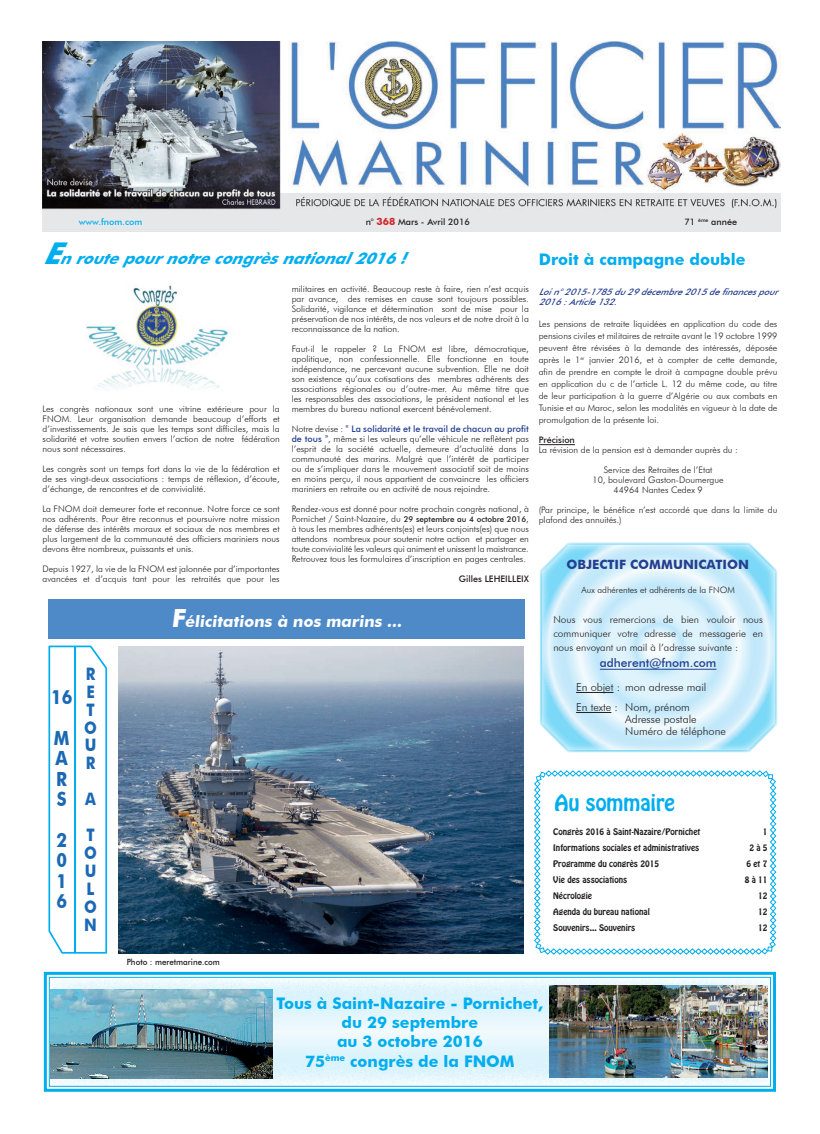
<style>
.page{position:relative;width:820px;height:1134px;background:#fff}
.page>*{position:absolute;margin:0;border:0;box-sizing:border-box;transform-origin:0 0}
.t1{font:20px "Hobo Std";color:#00aeef}
.t2{font:700 19.5px/20.4px "Futura BT";color:#1b69b4;text-align:justify;scale:.87 1}
.t3{font:700 17.2px/17.9px "Futura BT";color:#1b69b4;scale:.87 1}
.t4{font:700 16px/19.1px "Futura BT";color:#00aeef;text-align:center}
.t5{font:italic 700 16px "Futura BT";color:#00aeef}
.t6{font:700 16px "Futura BT";color:#fff}
.t7{font:700 12.8px "Futura BT";color:#253f8e}
.t8{font:500 12px "Futura BT";color:#253f8e}
.t9{font:300 11px/20px "Futura BT";color:#231f20}
.t10{font:300 10px/14px "Futura BT";color:#231f20;text-align:justify}
.t11{font:300 9px/10px "Futura BT";color:#231f20;text-align:justify}
.t12{font:italic 500 9px/10px "Futura BT";color:#253f8e}
.t13{font:500 9px "Futura BT";color:#231f20}
.t14{font:500 9px "Futura BT";color:#00aeef}
.t15{font:300 8.8px "Futura BT";color:#231f20}
.t16{font:500 8.6px "Futura BT";color:#231f20;scale:.93 1}
.t17{font:8px "Hobo Std";color:#231f20}
.s1{font-weight:700;font-size:10px;color:#d1232a}
.s2{font-size:30px}
.s3{font-weight:500;color:#253f8e}
.s4{font-weight:500;font-size:8px}
.s5{font-size:25px}
</style>
<div class="page">
<img style="left:43px;top:41px;width:737px;height:191px">
<img style="left:43px;top:193px;width:737px;height:38px">
<svg style="left:43px;top:971px;width:733px;height:121px"></svg>
<div style="left:49px;top:977px;width:721px;height:110px;border:1px solid #00aeef"></div>
<img style="left:51px;top:989px;width:221px;height:90px">
<img style="left:549px;top:985px;width:218px;height:92px">
<svg style="left:534px;top:770px;width:242px;height:185px"></svg>
<svg style="left:539px;top:542px;width:239px;height:211px"></svg>
<hr style="left:538px;top:444px;width:36px;height:1px;background:#231f20">
<img style="left:86px;top:285px;width:142px;height:105px">
<img style="left:119px;top:647px;width:404px;height:307px">
<svg style="left:48px;top:645px;width:60px;height:309px"></svg>
<div style="left:48px;top:600px;width:476px;height:39px;background:#4f8ac8"></div>
<p class="t14" style="left:79px;top:216px;width:65px">www.fnom.com</p>
<p class="t13" style="left:365px;top:216px;width:106px">n° <span class="s1">368</span> Mars - Avril 2016</p>
<p class="t13" style="left:684px;top:216px;width:54px">71 <sup>ème</sup> année</p>
<h3 class="t5" style="left:43px;top:248px;width:372px"><span class="s2">E</span>nroutepournotrecongrèsnational2016!</h3>
<p class="t11" style="left:43px;top:403px;width:238px">Les congrès nationaux sont une vitrine extérieure pour la FNOM. Leur organisation demande beaucoup d’efforts et d’investissements. Je sais que les temps sont difficiles, mais la solidarité et votre soutien envers l’action de notre fédération nous sont nécessaires.</p>
<p class="t11" style="left:43px;top:463px;width:238px">Les congrès sont un temps fort dans la vie de la fédération et de ses vingt-deux associations : temps de réflexion, d’écoute, d’échange, de rencontres et de convivialité.</p>
<p class="t11" style="left:43px;top:503px;width:238px">La FNOM doit demeurer forte et reconnue. Notre force ce sont nos adhérents. Pour être reconnus et poursuivre notre mission de défense des intérêts moraux et sociaux de nos membres et plus largement de la communauté des officiers mariniers nous devons être nombreux, puissants et unis.</p>
<p class="t11" style="left:43px;top:563px;width:238px">Depuis 1927, la vie de la FNOM est jalonnée par d’importantes avancées et d’acquis tant pour les retraités que pour les</p>
<p class="t11" style="left:291px;top:283px;width:238px">militaires en activité. Beaucoup reste à faire, rien n’est acquis par avance, des remises en cause sont toujours possibles.<br>Solidarité, vigilance et détermination sont de mise pour la préservation de nos intérêts, de nos valeurs et de notre droit à la reconnaissance de la nation.</p>
<p class="t11" style="left:291px;top:343px;width:238px">Faut-il le rappeler ? La FNOM est libre, démocratique, apolitique, non confessionnelle. Elle fonctionne en toute indépendance, ne percevant aucune subvention. Elle ne doit son existence qu’aux cotisations des membres adhérents des associations régionales ou d’outre-mer. Au même titre que les responsables des associations, le président national et les membres du bureau national exercent bénévolement.</p>
<p class="t11" style="left:291px;top:423px;width:238px">Notre devise : <sup>«</sup> <span class="s3">La solidarité et le travail de chacun au profit de tous</span> <sup>»</sup>, même si les valeurs qu’elle véhicule ne reflètent pas l’esprit de la société actuelle, demeure d’actualité dans la communauté des marins. Malgré que l’intérêt de participer ou de s’impliquer dans le mouvement associatif soit de moins en moins perçu, il nous appartient de convaincre les officiers mariniers en retraite ou en activité de nous rejoindre.</p>
<p class="t11" style="left:291px;top:503px;width:238px">Rendez-vous est donné pour notre prochain congrès national, à Pornichet / Saint-Nazaire, du <span class="s4">29 septembre au 4 octobre 2016</span>, à tous les membres adhérents(es) et leurs conjoints(es) que nous attendons nombreux pour soutenir notre action et partager en toute convivialité les valeurs qui animent et unissent la maistrance.<br>Retrouvez tous les formulaires d’inscription en pages centrales.</p>
<p class="t13" style="left:458px;top:573px;width:71px">Gilles LEHEILLEIX</p>
<h2 class="t2" style="left:51px;top:676px;width:26px;line-height:40.8px">16<br>M</h2>
<h2 class="t2" style="left:55px;top:748px;width:16px">A R S</h2>
<h2 class="t2" style="left:56px;top:829px;width:14px">2<br>0<br>1<br>6</h2>
<h3 class="t3" style="left:84px;top:664px;width:16px">R<br>E<br>T<br>O<br>U<br>R</h3>
<h3 class="t3" style="left:85px;top:781px;width:14px;line-height:35.9px">A<br>T</h3>
<h3 class="t3" style="left:84px;top:844px;width:16px">O<br>U<br>L<br>O<br>N</h3>
<h3 class="t6" style="left:171px;top:612px;width:234px"><span class="s5">F</span>élicitations à nos marins ...</h3>
<h3 class="t4" style="left:538px;top:249px;width:208px">Droit à campagne double</h3>
<p class="t12" style="left:538px;top:286px;width:245px">Loin°2015-1785du29décembre2015definancespour<br>2016 :Article132.</p>
<p class="t11" style="left:538px;top:317px;width:240px;line-height:12px">Les pensions de retraite liquidées en application du code des pensions civiles et militaires de retraite avant le 19 octobre 1999 peuvent être révisées à la demande des intéressés, déposée après le 1<sup>er</sup> janvier 2016, et à compter de cette demande, afin de prendre en compte le droit à campagne double prévu en application du c de l’article L. 12 du même code, au titre de leur participation à la guerre d’Algérie ou aux combats en Tunisie et au Maroc, selon les modalités en vigueur à la date de promulgation de la présente loi.</p>
<p class="t13" style="left:538px;top:434px;width:38px">Précision</p>
<p class="t11" style="left:538px;top:444px;width:201px">La révision de la pension est à demander auprès du :</p>
<p class="t11" style="left:592px;top:464px;width:132px;text-align:center">Service des Retraites de l’Etat<br>10, boulevard Gaston-Doumergue<br>44964 Nantes Cedex 9</p>
<p class="t11" style="left:538px;top:504px;width:240px">(Par principe, le bénéfice n’est accordé que dans la limite du plafond des annuités.)</p>
<h3 class="t7" style="left:566px;top:557px;width:184px">OBJECTIF COMMUNICATION</h3>
<p class="t15" style="left:581px;top:585px;width:155px">Aux adhérentes et adhérents de la FNOM</p>
<p class="t10" style="left:553px;top:613px;width:211px">Nous vous remercions de bien vouloir nous communiquer votre adresse de messagerie en nous envoyant un mail à l’adresse suivante :</p>
<h3 class="t8" style="left:599px;top:656px;width:118px">adherent@fnom.com</h3>
<p class="t9" style="left:576px;top:677px;width:132px">En objet : mon adresse mail<br>En texte : Nom, prénom</p>
<p class="t9" style="left:625px;top:713px;width:102px;line-height:12px">Adresse postale<br>Numéro de téléphone</p>
<h1 class="t1" style="left:554px;top:789px;width:122px">Au sommaire</h1>
<p class="t17" style="left:553px;top:826px;width:149px">Congrès 2016 à Saint-Nazaire/Pornichet</p>
<p class="t17" style="left:762px;top:826px;width:6px">1</p>
<p class="t17" style="left:553px;top:842px;width:147px">Informations sociales et administratives</p>
<p class="t17" style="left:749px;top:842px;width:20px">2 à 5</p>
<p class="t17" style="left:553px;top:858px;width:107px">Programme du congrès 2015</p>
<p class="t17" style="left:746px;top:858px;width:23px">6 et 7</p>
<p class="t17" style="left:553px;top:874px;width:75px">Vie des associations</p>
<p class="t17" style="left:744px;top:874px;width:24px">8 à 11</p>
<p class="t17" style="left:553px;top:890px;width:40px">Nécrologie</p>
<p class="t17" style="left:757px;top:890px;width:11px">12</p>
<p class="t17" style="left:553px;top:906px;width:98px">Agenda du bureau national</p>
<p class="t17" style="left:757px;top:906px;width:11px">12</p>
<p class="t17" style="left:553px;top:922px;width:84px">Souvenirs... Souvenirs</p>
<p class="t17" style="left:757px;top:922px;width:11px">12</p>
<p class="t16" style="left:127px;top:957px;width:102px">Photo : meretmarine.com</p>
<h3 class="t4" style="left:276px;top:994px;width:268px">Tous à Saint-Nazaire - Pornichet, du 29 septembre<br>au 3 octobre 2016<br>75<sup>ème</sup> congrès de la FNOM</h3>
</div>
